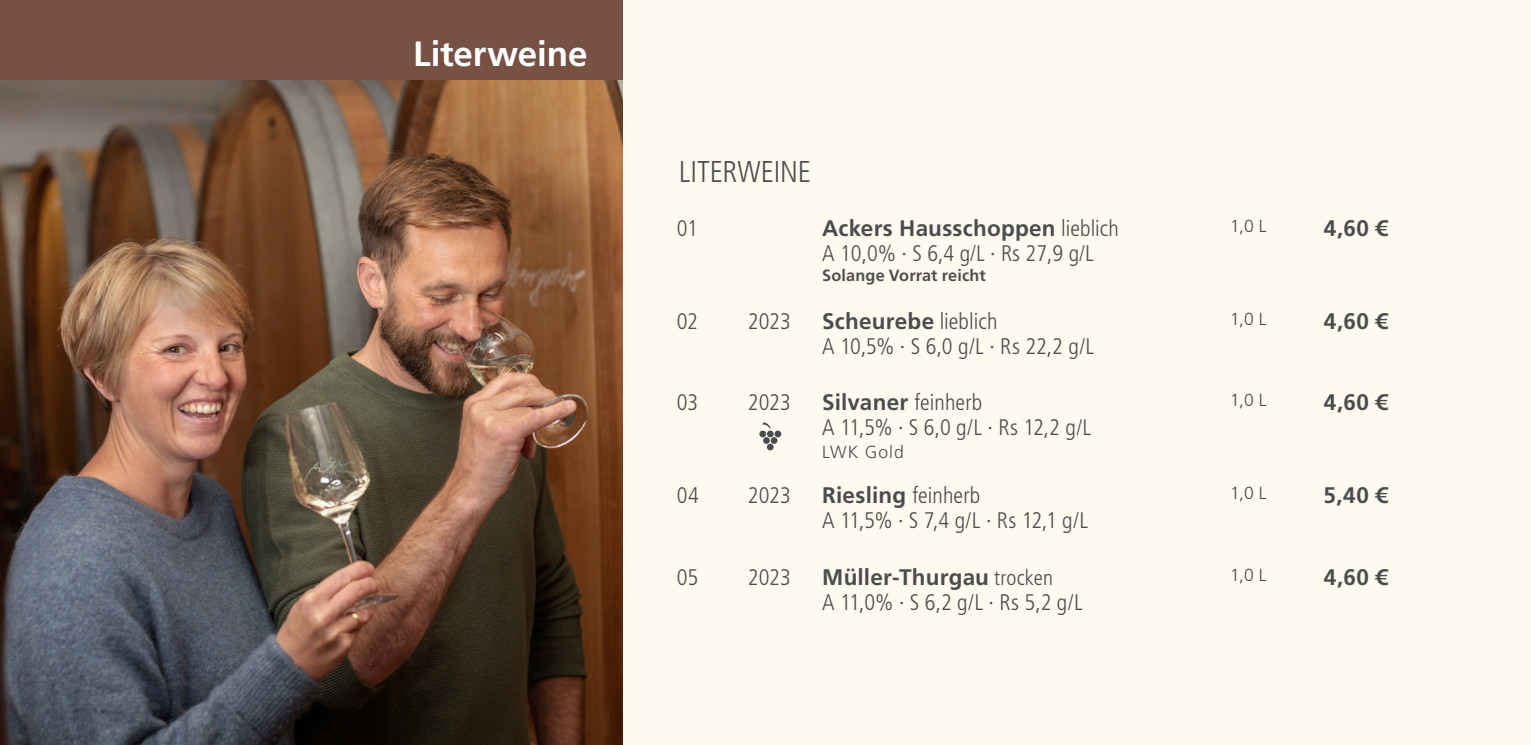
<style>
.page{position:relative;width:1531px;height:745px;background:#fff}
.page>*{position:absolute;margin:0;border:0;box-sizing:border-box;transform-origin:0 0}
.t1{font:700 35px "Frutiger LT Std";letter-spacing:-.005em;color:#fff}
.t2{font:300 condensed 30px "Frutiger LT Std";letter-spacing:-.005em;color:#4b4c4d}
.t3{font:300 condensed 22.5px "Frutiger LT Std";color:#4b4c4d}
.t4{font:700 22.5px "Frutiger LT Std";letter-spacing:.01em;color:#4b4c4d}
.t5{font:300 17.5px "Frutiger LT Std";color:#4b4c4d}
.t6{font:300 17.5px "Frutiger LT Std";letter-spacing:.055em;color:#4e4e4f}
.t7{font:700 16.25px "Frutiger LT Std";letter-spacing:.01em;color:#4e4e4f}
.s1{font-weight:300;font-stretch:condensed}
.s2{font-weight:300;font-stretch:condensed;font-size:21.5px}
</style>
<div class="page">
<div style="left:0;top:0;width:1531px;height:744px;background:#fffaf0"></div>
<img style="left:0;top:80px;width:623px;height:664px">
<div style="left:0;top:0;width:623px;height:80px;background:#775144"></div>
<div style="left:759px;top:430px;width:7px;height:7px;background:#4b4c4d;border-radius:50%"></div>
<div style="left:767px;top:430px;width:7px;height:7px;background:#4b4c4d;border-radius:50%"></div>
<div style="left:774px;top:430px;width:7px;height:7px;background:#4b4c4d;border-radius:50%"></div>
<div style="left:763px;top:437px;width:7px;height:6px;background:#4b4c4d;border-radius:50%"></div>
<svg style="left:771px;top:437px;width:6px;height:6px"></svg>
<div style="left:767px;top:443px;width:6px;height:7px;background:#4b4c4d;border-radius:50%"></div>
<svg style="left:762px;top:422px;width:8px;height:7px"></svg>
<p class="t1" style="left:413px;top:33px;width:176px">Literweine</p>
<p class="t2" style="left:679px;top:154px;width:134px">LITERWEINE</p>
<p class="t3" style="left:677px;top:215px;width:22px">01</p>
<p class="t4" style="left:822px;top:214px;width:298px">Ackers Hausschoppen <span class="s1">lieblich</span></p>
<p class="t3" style="left:822px;top:240px;width:273px">A 10,0% · S 6,4 g/L · Rs 27,9 g/L</p>
<p class="t7" style="left:822px;top:265px;width:165px">Solange Vorrat reicht</p>
<p class="t3" style="left:677px;top:308px;width:23px">02</p>
<p class="t3" style="left:748px;top:308px;width:44px">2023</p>
<p class="t4" style="left:822px;top:308px;width:177px">Scheurebe <span class="s1">lieblich</span></p>
<p class="t3" style="left:822px;top:333px;width:274px">A 10,5% · S 6,0 g/L · Rs 22,2 g/L</p>
<p class="t3" style="left:677px;top:389px;width:23px">03</p>
<p class="t3" style="left:748px;top:389px;width:44px">2023</p>
<p class="t4" style="left:822px;top:389px;width:162px">Silvaner <span class="s1">feinherb</span></p>
<p class="t3" style="left:822px;top:414px;width:271px">A 11,5% · S 6,0 g/L · Rs 12,2 g/L</p>
<p class="t6" style="left:822px;top:441px;width:83px">LWK Gold</p>
<p class="t3" style="left:677px;top:482px;width:24px">04</p>
<p class="t3" style="left:748px;top:482px;width:44px">2023</p>
<p class="t4" style="left:822px;top:481px;width:160px">Riesling <span class="s1">feinherb</span></p>
<p class="t3" style="left:822px;top:507px;width:267px">A 11,5% · S 7,4 g/L · Rs 12,1 g/L</p>
<p class="t3" style="left:677px;top:563px;width:23px">05</p>
<p class="t3" style="left:748px;top:563px;width:44px">2023</p>
<p class="t4" style="left:822px;top:563px;width:232px">Müller-Thurgau <span class="s2">trocken</span></p>
<p class="t3" style="left:822px;top:588px;width:262px">A 11,0% · S 6,2 g/L · Rs 5,2 g/L</p>
<p class="t5" style="left:1230px;top:216px;width:38px">1,0 L</p>
<p class="t4" style="left:1324px;top:214px;width:65px">4,60 €</p>
<p class="t5" style="left:1230px;top:309px;width:38px">1,0 L</p>
<p class="t4" style="left:1324px;top:308px;width:65px">4,60 €</p>
<p class="t5" style="left:1230px;top:390px;width:38px">1,0 L</p>
<p class="t4" style="left:1324px;top:389px;width:65px">4,60 €</p>
<p class="t5" style="left:1230px;top:483px;width:38px">1,0 L</p>
<p class="t4" style="left:1323px;top:481px;width:66px">5,40 €</p>
<p class="t5" style="left:1230px;top:564px;width:38px">1,0 L</p>
<p class="t4" style="left:1324px;top:563px;width:65px">4,60 €</p>
</div>
